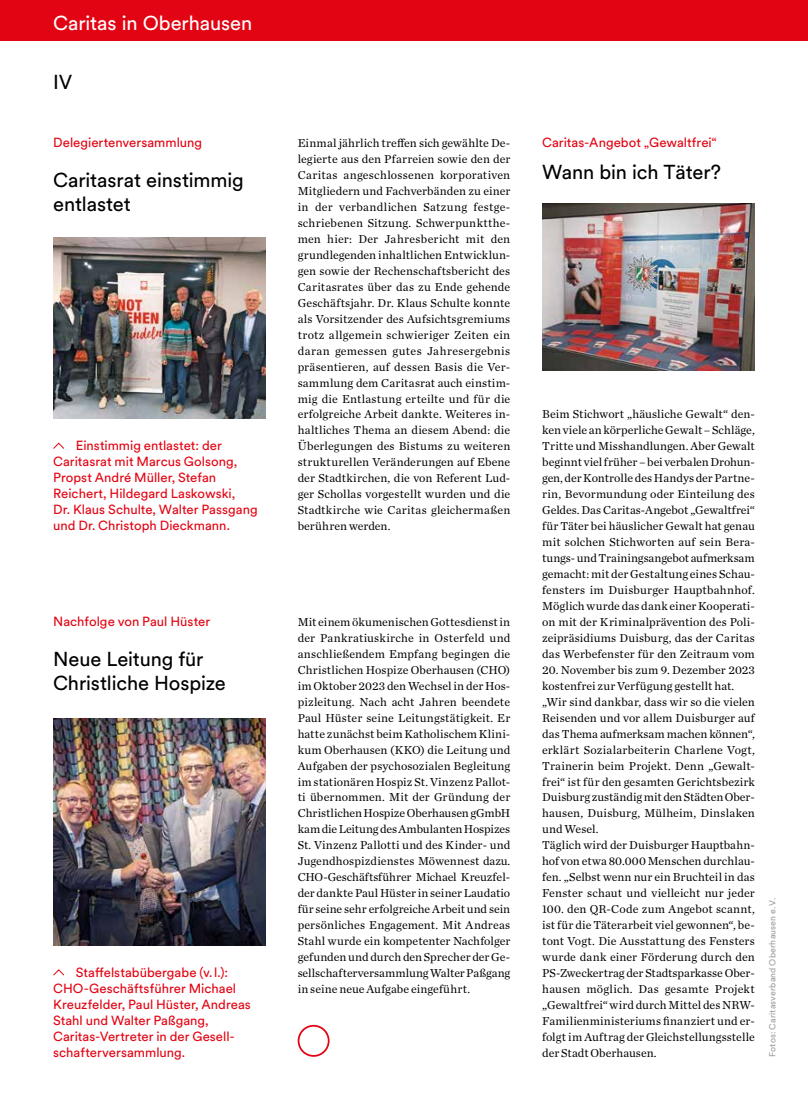
<style>
.page{position:relative;width:808px;height:1110px;background:#fff}
.page>*{position:absolute;margin:0;border:0;box-sizing:border-box;transform-origin:0 0}
.t1{font:20px/23.8px "Circular XX";letter-spacing:-.005em;color:#000}
.t2{font:20px "Circular XX";letter-spacing:-.005em;color:#fff}
.t3{font:13.12px/16px "Circular XX";color:#e30413}
.t4{font:12px/16px "Chronicle Text G1";letter-spacing:.005em;color:#000;text-align:justify}
.t5{font:8.75px "Circular XX";letter-spacing:.015em;color:#9d9d9c}
</style>
<div class="page">
<div style="left:0;top:0;width:808px;height:41px;background:#e30413"></div>
<div style="left:298px;top:1024px;width:32px;height:32px;border:2px solid #e30413;border-radius:50%"></div>
<svg style="left:53px;top:969px;width:12px;height:7px"></svg>
<svg style="left:53px;top:442px;width:12px;height:7px"></svg>
<img style="left:542px;top:204px;width:213px;height:166px">
<img style="left:53px;top:718px;width:213px;height:226px">
<img style="left:53px;top:237px;width:213px;height:181px">
<h1 class="t2" style="left:53px;top:10px;width:201px">Caritas in Oberhausen</h1>
<h1 class="t1" style="left:53px;top:69px;width:21px">IV</h1>
<p class="t3" style="left:53px;top:134px;width:151px">Delegiertenversammlung</p>
<h1 class="t1" style="left:53px;top:167px;width:192px">Caritasrat einstimmig entlastet</h1>
<p class="t3" style="left:53px;top:437px;width:206px;text-indent:23px">Einstimmig entlastet: der<br>Caritasrat mit Marcus Golsong,<br>Propst André Müller, Stefan<br>Reichert, Hildegard Laskowski,<br>Dr. Klaus Schulte, Walter Passgang und Dr. Christoph Dieckmann.</p>
<p class="t3" style="left:53px;top:612px;width:158px">Nachfolge von Paul Hüster</p>
<h1 class="t1" style="left:53px;top:645px;width:174px">Neue Leitung für<br>Christliche Hospize</h1>
<p class="t3" style="left:53px;top:963px;width:199px;text-indent:23px">Staffelstabübergabe (v.l.):<br>CHO-Geschäftsführer Michael<br>Kreuzfelder, Paul Hüster, Andreas<br>Stahl und Walter Paßgang,<br>Caritas-Vertreter in der Gesell&shy;schafterversammlung.</p>
<p class="t4" style="left:298px;top:134px;width:214px">Einmal jährlich treffen sich gewählte De&shy;legierte aus den Pfarreien sowie den der Caritas angeschlossenen korporativen Mitgliedern und Fachverbänden zu einer in der verbandlichen Satzung festge&shy;schriebenen Sitzung. Schwerpunktthe&shy;men hier: Der Jahresbericht mit den grundlegenden inhaltlichen Entwicklun&shy;gen sowie der Rechenschaftsbericht des Caritasrates über das zu Ende gehende Geschäftsjahr. Dr. Klaus Schulte konnte als Vorsitzender des Aufsichtsgremiums trotz allgemein schwieriger Zeiten ein daran gemessen gutes Jahresergebnis präsentieren, auf dessen Basis die Ver&shy;sammlung dem Caritasrat auch einstim&shy;mig die Entlastung erteilte und für die erfolgreiche Arbeit dankte. Weiteres in&shy;haltliches Thema an diesem Abend: die Überlegungen des Bistums zu weiteren strukturellen Veränderungen auf Ebene der Stadtkirchen, die von Referent Lud&shy;ger Schollas vorgestellt wurden und die Stadtkirche wie Caritas gleichermaßen berühren werden.</p>
<p class="t4" style="left:298px;top:613px;width:214px">Mit einem ökumenischen Gottesdienst in der Pankratiuskirche in Osterfeld und anschließendem Empfang begingen die Christlichen Hospize Oberhausen (CHO) im Oktober 2023 den Wechsel in der Hos&shy;pizleitung. Nach acht Jahren beendete Paul Hüster seine Leitungstätigkeit. Er hatte zunächst beim Katholischem Klini&shy;kum Oberhausen (KKO) die Leitung und Aufgaben der psychosozialen Begleitung im stationären Hospiz St. Vinzenz Pallot&shy;ti übernommen. Mit der Gründung der Christlichen Hospize Oberhausen gGmbH kam die Leitung des Ambulanten Hospizes St. Vinzenz Pallotti und des Kinder- und Jugendhospizdienstes Möwennest dazu.<br>CHO-Geschäftsführer Michael Kreuzfel&shy;der dankte Paul Hüster in seiner Laudatio für seine sehr erfolgreiche Arbeit und sein persönliches Engagement. Mit Andreas Stahl wurde ein kompetenter Nachfolger gefunden und durch den Sprecher der Ge&shy;sellschafterversammlung Walter Paßgang in seine neue Aufgabe eingeführt.</p>
<p class="t3" style="left:542px;top:134px;width:176px">Caritas-Angebot „Gewaltfrei“</p>
<h1 class="t1" style="left:542px;top:159px;width:180px">Wann bin ich Täter?</h1>
<p class="t4" style="left:542px;top:405px;width:214px">Beim Stichwort „häusliche Gewalt“ den&shy;ken viele an körperliche Gewalt – Schläge, Tritte und Misshandlungen. Aber Gewalt beginnt viel früher – bei verbalen Drohun&shy;gen, der Kontrolle des Handys der Partne&shy;rin, Bevormundung oder Einteilung des Geldes. Das Caritas-Angebot „Gewaltfrei“ für Täter bei häuslicher Gewalt hat genau mit solchen Stichworten auf sein Bera&shy;tungs- und Trainingsangebot aufmerksam gemacht: mit der Gestaltung eines Schau&shy;fensters im Duisburger Hauptbahnhof.<br>Möglich wurde das dank einer Kooperati&shy;on mit der Kriminalprävention des Poli&shy;zeipräsidiums Duisburg, das der Caritas das Werbefenster für den Zeitraum vom</p>
<p class="t4" style="left:542px;top:661px;width:214px;text-align:left">20. November bis zum 9. Dezember 2023 kostenfrei zur Verfügung gestellt hat. „Wir sind dankbar, dass wir so die vielen Reisenden und vor allem Duisburger auf das Thema aufmerksam machen können“, erklärt Sozialarbeiterin Charlene Vogt, Trainerin beim Projekt. Denn „Gewalt&shy;frei“ ist für den gesamten Gerichtsbezirk Duisburg zuständig mit den Städten Ober&shy;hausen, Duisburg, Mülheim, Dinslaken und Wesel.<br>Täglich wird der Duisburger Hauptbahn&shy;hof von etwa 80.000 Menschen durchlau&shy;fen. „Selbst wenn nur ein Bruchteil in das Fenster schaut und vielleicht nur jeder 100. den QR-Code zum Angebot scannt, ist für die Täterarbeit viel gewonnen“, be&shy;tont Vogt. Die Ausstattung des Fensters wurde dank einer Förderung durch den PS-Zweckertrag der Stadtsparkasse Ober&shy;hausen möglich. Das gesamte Projekt „Gewaltfrei“ wird durch Mittel des NRW-Familienministeriums finanziert und er&shy;folgt im Auftrag der Gleichstellungsstelle der Stadt Oberhausen.</p>
<p class="t5" style="left:767px;top:1056px;width:160px;rotate:-90deg">Fotos: Caritasverband Oberhausen e.V.</p>
</div>
